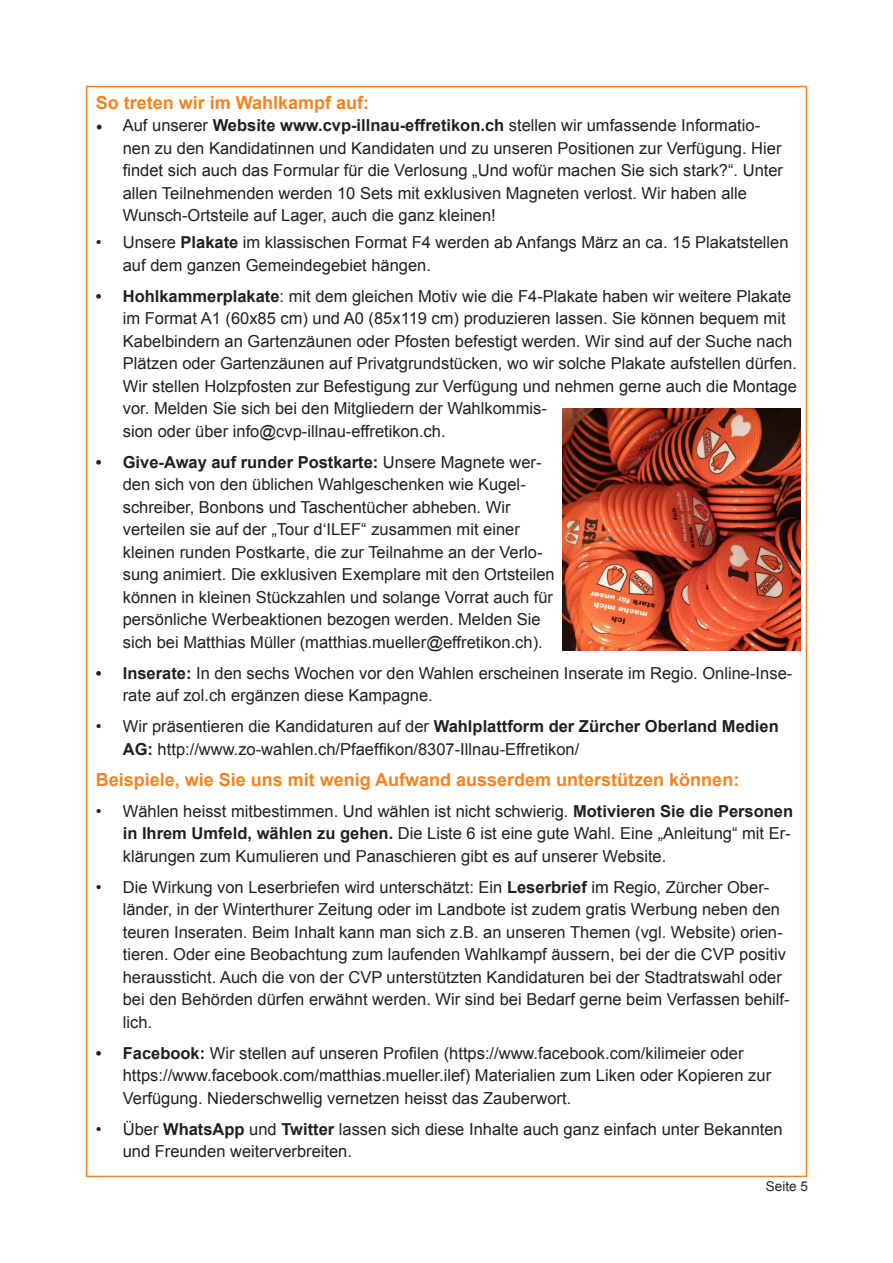
<style>
.page{position:relative;width:893px;height:1263px;background:#fff}
.page>*{position:absolute;margin:0;border:0;box-sizing:border-box;transform-origin:0 0}
.t1{font:700 18px "Arial";color:#f58220}
.t2{font:16.5px/22.5px "Arial";color:#231f20}
.t3{font:13.5px "Arial";color:#231f20}
.s1{font-family:"Minion Pro";font-size:18px}
.s2{font-weight:700}
</style>
<div class="page">
<img style="left:563px;top:408px;width:237px;height:243px">
<p class="t1" style="left:96px;top:91px;width:275px">So treten wir im Wahlkampf auf:</p>
<p class="t2" style="left:123px;top:115px;width:662px;text-indent:-27px"><span class="s1">•</span> Auf unserer <span class="s2">Website www.cvp-illnau-effretikon.ch</span> stellen wir umfassende Informatio&shy;nen zu den Kandidatinnen und Kandidaten und zu unseren Positionen zur Verfügung. Hier findet sich auch das Formular für die Verlosung „Und wofür machen Sie sich stark?“. Unter allen Teilnehmenden werden 10 Sets mit exklusiven Magneten verlost. Wir haben alle Wunsch-Ortsteile auf Lager, auch die ganz kleinen!</p>
<p class="t2" style="left:123px;top:231px;width:667px;text-indent:-27px">• Unsere <span class="s2">Plakate</span> im klassischen Format F4 werden ab Anfangs März an ca. 15 Plakatstellen auf dem ganzen Gemeindegebiet hängen.</p>
<p class="t2" style="left:123px;top:285px;width:676px;text-indent:-27px"><span class="s2">• Hohlkammerplakate</span>: mit dem gleichen Motiv wie die F4-Plakate haben wir weitere Plakate im Format A1 (60x85 cm) und A0 (85x119 cm) produzieren lassen. Sie können bequem mit Kabelbindern an Gartenzäunen oder Pfosten befestigt werden. Wir sind auf der Suche nach Plätzen oder Gartenzäunen auf Privatgrundstücken, wo wir solche Plakate aufstellen dürfen.<br>Wir stellen Holzpfosten zur Befestigung zur Verfügung und nehmen gerne auch die Montage vor. Melden Sie sich bei den Mitgliedern der Wahlkommis-<br>sion oder über info@cvp-illnau-effretikon.ch.</p>
<p class="t2" style="left:123px;top:451px;width:433px;text-indent:-27px"><span class="s2">• Give-Away auf runder Postkarte:</span> Unsere Magnete wer&shy;den sich von den üblichen Wahlgeschenken wie Kugel&shy;schreiber, Bonbons und Taschentücher abheben. Wir verteilen sie auf der „Tour d‘ILEF“ zusammen mit einer kleinen runden Postkarte, die zur Teilnahme an der Verlo&shy;sung animiert. Die exklusiven Exemplare mit den Ortsteilen können in kleinen Stückzahlen und solange Vorrat auch für persönliche Werbeaktionen bezogen werden. Melden Sie sich bei Matthias Müller (matthias.mueller@effretikon.ch).</p>
<p class="t2" style="left:123px;top:662px;width:671px;text-indent:-27px"><span class="s2">• Inserate:</span> In den sechs Wochen vor den Wahlen erscheinen Inserate im Regio. Online-Inse&shy;rate auf zol.ch ergänzen diese Kampagne.</p>
<p class="t2" style="left:123px;top:715px;width:657px;text-indent:-27px">• Wir präsentieren die Kandidaturen auf der <span class="s2">Wahlplattform der Zürcher Oberland Medien<br>AG:</span> http://www.zo-wahlen.ch/Pfaeffikon/8307-Illnau-Effretikon/</p>
<p class="t1" style="left:96px;top:767px;width:645px">Beispiele, wie Sie uns mit wenig Aufwand ausserdem unterstützen können:</p>
<p class="t2" style="left:123px;top:800px;width:672px;text-indent:-27px">• Wählen heisst mitbestimmen. Und wählen ist nicht schwierig. <span class="s2">Motivieren Sie die Personen in Ihrem Umfeld, wählen zu gehen.</span> Die Liste 6 ist eine gute Wahl. Eine „Anleitung“ mit Er&shy;klärungen zum Kumulieren und Panaschieren gibt es auf unserer Website.</p>
<p class="t2" style="left:123px;top:876px;width:668px;text-indent:-27px">• Die Wirkung von Leserbriefen wird unterschätzt: Ein <span class="s2">Leserbrief</span> im Regio, Zürcher Ober&shy;länder, in der Winterthurer Zeitung oder im Landbote ist zudem gratis Werbung neben den teuren Inseraten. Beim Inhalt kann man sich z.B. an unseren Themen (vgl. Website) orien&shy;tieren. Oder eine Beobachtung zum laufenden Wahlkampf äussern, bei der die CVP positiv heraussticht. Auch die von der CVP unterstützten Kandidaturen bei der Stadtratswahl oder bei den Behörden dürfen erwähnt werden. Wir sind bei Bedarf gerne beim Verfassen behilf&shy;lich.</p>
<p class="t2" style="left:123px;top:1042px;width:650px;text-indent:-27px"><span class="s2">• Facebook:</span> Wir stellen auf unseren Profilen (https://www.facebook.com/kilimeier oder https://www.facebook.com/matthias.mueller.ilef) Materialien zum Liken oder Kopieren zur<br>Verfügung. Niederschwellig vernetzen heisst das Zauberwort.</p>
<p class="t2" style="left:123px;top:1118px;width:661px;text-indent:-27px">• Über <span class="s2">WhatsApp</span> und <span class="s2">Twitter</span> lassen sich diese Inhalte auch ganz einfach unter Bekannten und Freunden weiterverbreiten.</p>
<p class="t3" style="left:766px;top:1177px;width:44px">Seite 5</p>
</div>
